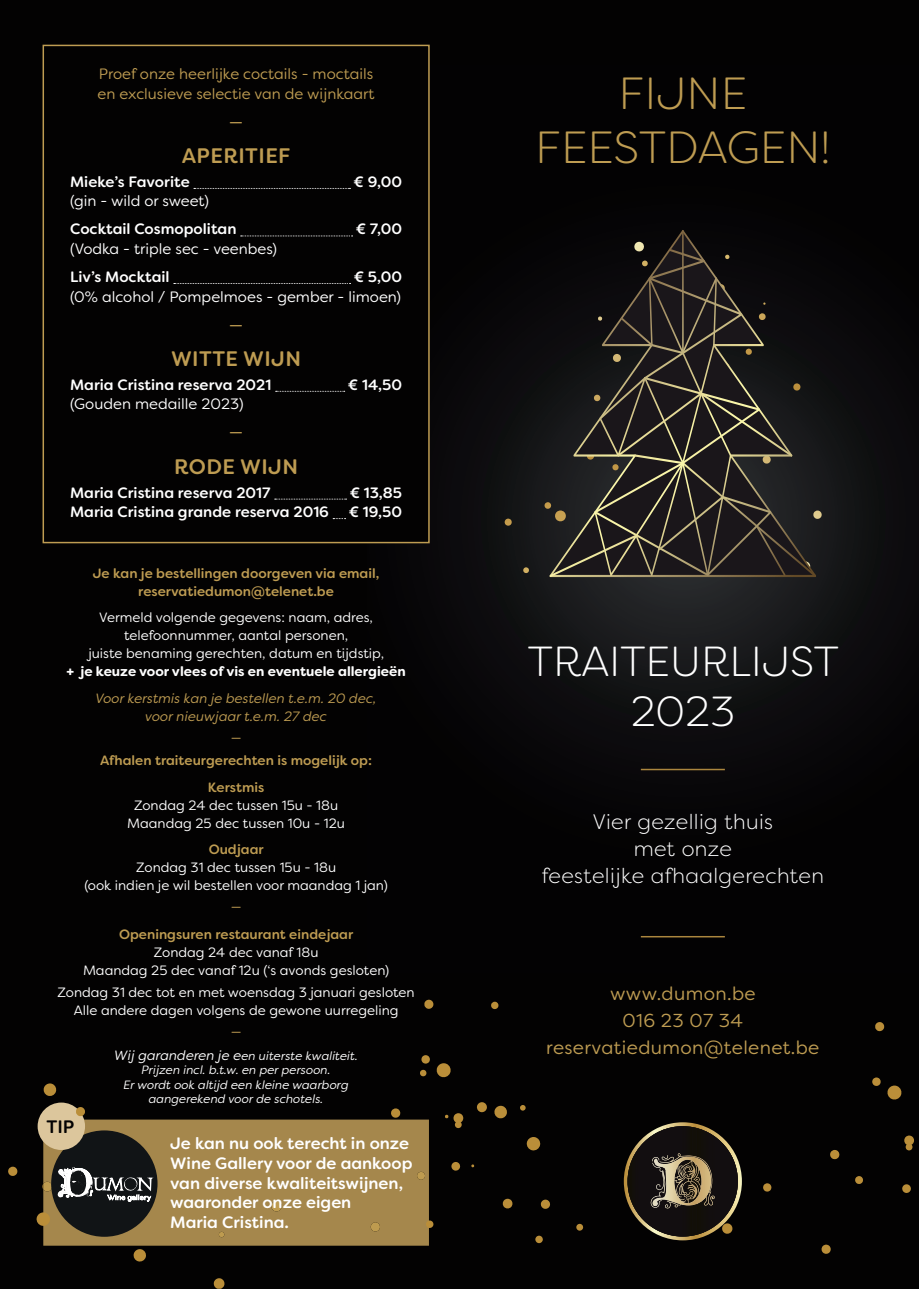
<style>
.page{position:relative;width:919px;height:1289px;background:#fff}
.page>*{position:absolute;margin:0;border:0;box-sizing:border-box;transform-origin:0 0}
.t1{font:300 45px/54px "Filson Soft";color:#be9c52;text-align:center}
.t2{font:300 42px/50.4px "Filson Soft";color:#fff;text-align:center}
.t3{font:300 21px/27px "Filson Soft";letter-spacing:.02em;color:#fff;text-align:center}
.t4{font:500 21px "Filson Soft";letter-spacing:.02em;color:#be9c52}
.t5{font:18.75px/27px "Filson Soft";letter-spacing:.02em;color:#be9c52;text-align:center}
.t6{font:18px "Filson Soft";color:#be9c52}
.t7{font:500 18px "Filson Soft";color:#030202}
.t8{font:500 16.5px/19.8px "Filson Soft";color:#fff}
.t9{font:500 15px "Filson Soft";color:#fff}
.t10{font:15px "Filson Soft";color:#fff}
.t11{font:15px/19.5px "Filson Soft";color:#be9c52}
.t12{font:13.5px/18px "Filson Soft";color:#fff;text-align:center}
.t13{font:500 13.5px/18px "Filson Soft";color:#be9c52;text-align:center}
.t14{font:italic 13.5px/18px "Filson Soft";color:#be9c52;text-align:center}
.t15{font:700 13.5px "Filson Soft";color:#fff}
.t16{font:13.5px "Filson Soft";color:#be9c52}
.t17{font:italic 12px/14.4px "Filson Soft";color:#fff;text-align:center}
.s1{font-size:13.5px}
</style>
<div class="page">
<div style="left:0;top:0;width:918px;height:1288px;background:#030202"></div>
<svg style="left:443px;top:323px;width:475px;height:615px"></svg>
<svg style="left:504px;top:518px;width:8px;height:8px"></svg>
<svg style="left:523px;top:567px;width:6px;height:6px"></svg>
<svg style="left:544px;top:230px;width:278px;height:347px"></svg>
<svg style="left:42px;top:44px;width:388px;height:500px"></svg>
<svg style="left:476px;top:1102px;width:11px;height:10px"></svg>
<svg style="left:451px;top:1162px;width:9px;height:8px"></svg>
<svg style="left:391px;top:1108px;width:10px;height:10px"></svg>
<svg style="left:213px;top:1278px;width:12px;height:10px"></svg>
<svg style="left:133px;top:1249px;width:13px;height:13px"></svg>
<svg style="left:43px;top:1083px;width:14px;height:13px"></svg>
<svg style="left:424px;top:999px;width:10px;height:10px"></svg>
<svg style="left:491px;top:1001px;width:8px;height:8px"></svg>
<svg style="left:520px;top:1105px;width:6px;height:5px"></svg>
<svg style="left:902px;top:1184px;width:9px;height:9px"></svg>
<svg style="left:855px;top:1176px;width:8px;height:8px"></svg>
<svg style="left:830px;top:1150px;width:10px;height:9px"></svg>
<svg style="left:821px;top:1244px;width:10px;height:10px"></svg>
<svg style="left:763px;top:1183px;width:9px;height:9px"></svg>
<svg style="left:576px;top:1223px;width:7px;height:7px"></svg>
<svg style="left:535px;top:1235px;width:8px;height:8px"></svg>
<svg style="left:540px;top:1199px;width:10px;height:10px"></svg>
<svg style="left:502px;top:1198px;width:11px;height:10px"></svg>
<svg style="left:526px;top:1137px;width:14px;height:13px"></svg>
<svg style="left:494px;top:1105px;width:13px;height:14px"></svg>
<svg style="left:445px;top:1113px;width:19px;height:15px"></svg>
<svg style="left:420px;top:1055px;width:31px;height:23px"></svg>
<svg style="left:875px;top:1022px;width:9px;height:9px"></svg>
<svg style="left:872px;top:1077px;width:30px;height:23px"></svg>
<svg style="left:904px;top:1135px;width:10px;height:15px"></svg>
<hr style="left:640px;top:768px;width:84px;height:2px;background:#ab863e">
<hr style="left:640px;top:935px;width:84px;height:2px;background:#ab863e">
<svg style="left:194px;top:188px;width:156px;height:1px"></svg>
<svg style="left:241px;top:235px;width:111px;height:1px"></svg>
<svg style="left:174px;top:283px;width:176px;height:1px"></svg>
<svg style="left:276px;top:391px;width:69px;height:1px"></svg>
<svg style="left:275px;top:498px;width:71px;height:1px"></svg>
<svg style="left:333px;top:518px;width:12px;height:1px"></svg>
<div style="left:43px;top:1119px;width:386px;height:126px;background:#a5874c"></div>
<svg style="left:416px;top:1171px;width:9px;height:8px"></svg>
<svg style="left:370px;top:1222px;width:10px;height:9px"></svg>
<svg style="left:271px;top:1200px;width:11px;height:11px"></svg>
<svg style="left:218px;top:1231px;width:6px;height:6px"></svg>
<div style="left:51px;top:1130px;width:106px;height:106px;background:#111416;border-radius:50%"></div>
<div style="left:38px;top:1102px;width:47px;height:47px;background:#dcc69c;border-radius:50%"></div>
<svg style="left:36px;top:1167px;width:116px;height:59px"></svg>
<svg style="left:76px;top:1107px;width:9px;height:9px"></svg>
<svg style="left:8px;top:1166px;width:10px;height:10px"></svg>
<svg style="left:425px;top:1220px;width:8px;height:8px"></svg>
<svg style="left:623px;top:1122px;width:118px;height:118px"></svg>
<p class="t11" style="left:97px;top:64px;width:278px">Proef onze heerlijke coctails - moctails en exclusieve selectie van de wijnkaart</p>
<h3 class="t6" style="left:229px;top:111px;width:16px">—</h3>
<h3 class="t4" style="left:182px;top:142px;width:110px">APERITIEF</h3>
<p class="t9" style="left:70px;top:172px;width:121px">Mieke’s Favorite</p>
<p class="t9" style="left:353px;top:172px;width:50px">€ 9,00</p>
<p class="t10" style="left:70px;top:192px;width:140px">(gin - wild or sweet)</p>
<p class="t9" style="left:70px;top:219px;width:168px">Cocktail Cosmopolitan</p>
<p class="t9" style="left:356px;top:219px;width:48px">€ 7,00</p>
<p class="t10" style="left:70px;top:239px;width:208px">(Vodka - triple sec - veenbes)</p>
<p class="t9" style="left:70px;top:267px;width:101px">Liv’s Mocktail</p>
<p class="t9" style="left:354px;top:267px;width:50px">€ 5,00</p>
<p class="t10" style="left:70px;top:287px;width:332px">(0% alcohol / Pompelmoes - gember - limoen)</p>
<h3 class="t6" style="left:229px;top:314px;width:16px">—</h3>
<h3 class="t4" style="left:171px;top:345px;width:132px">WITTE WIJN</h3>
<p class="t9" style="left:70px;top:375px;width:203px">Maria Cristina reserva 2021</p>
<p class="t9" style="left:348px;top:375px;width:56px">€ 14,50</p>
<p class="t10" style="left:70px;top:394px;width:175px">(Gouden medaille 2023)</p>
<h3 class="t6" style="left:229px;top:421px;width:16px">—</h3>
<h3 class="t4" style="left:174px;top:453px;width:126px">RODE WIJN</h3>
<p class="t9" style="left:70px;top:482px;width:202px">Maria Cristina reserva 2017</p>
<p class="t9" style="left:349px;top:482px;width:54px">€ 13,85</p>
<p class="t9" style="left:70px;top:502px;width:260px">Maria Cristina grande reserva 2016</p>
<p class="t9" style="left:349px;top:502px;width:55px">€ 19,50</p>
<p class="t13" style="left:93px;top:564px;width:288px">Je kan je bestellingen doorgeven via email, reservatiedumon@telenet.be</p>
<p class="t12" style="left:88px;top:608px;width:298px">Vermeld volgende gegevens: naam, adres, telefoonnummer, aantal personen,<br>juiste benaming gerechten, datum en tijdstip,</p>
<p class="t15" style="left:66px;top:662px;width:341px">+ je keuze voor vlees of vis en eventuele allergieën</p>
<p class="t14" style="left:96px;top:688px;width:282px">Voor kerstmis kan je bestellen t.e.m. 20 dec, voor nieuwjaar t.e.m. 27 dec</p>
<p class="t16" style="left:231px;top:729px;width:12px">—</p>
<p class="t13" style="left:100px;top:747px;width:273px;line-height:26.5px">Afhalen traiteurgerechten is mogelijk op:<br>Kerstmis</p>
<p class="t12" style="left:127px;top:795px;width:219px">Zondag 24 dec tussen 15u - 18u<br>Maandag 25 dec tussen 10u - 12u</p>
<p class="t13" style="left:209px;top:840px;width:57px">Oudjaar</p>
<p class="t12" style="left:84px;top:858px;width:305px">Zondag 31 dec tussen 15u - 18u<br>(ook indien je wil bestellen voor maandag 1 jan)</p>
<p class="t16" style="left:231px;top:899px;width:12px">—</p>
<p class="t13" style="left:119px;top:925px;width:236px">Openingsuren restaurant eindejaar</p>
<p class="t12" style="left:83px;top:943px;width:307px">Zondag 24 dec vanaf 18u<br>Maandag 25 dec vanaf 12u (‘s avonds gesloten)</p>
<p class="t12" style="left:57px;top:983px;width:359px">Zondag 31 dec tot en met woensdag 3 januari gesloten<br>Alle andere dagen volgens de gewone uurregeling</p>
<p class="t16" style="left:231px;top:1024px;width:12px">—</p>
<p class="t17" style="left:114px;top:1048px;width:245px"><span class="s1">Wij garanderen je e</span>en uiterste kwaliteit.<br>Prijzen incl. b.t.w. en per persoon.<br>Er wordt ook altijd een kleine waarborg aangerekend voor de schotels.</p>
<h3 class="t7" style="left:46px;top:1114px;width:29px">TIP</h3>
<p class="t8" style="left:170px;top:1133px;width:244px">Je kan nu ook terecht in onze<br>Wine Gallery voor de aankoop van diverse kwaliteitswijnen, waaronder onze eigen<br>Maria Cristina.</p>
<h1 class="t1" style="left:535px;top:66px;width:297px">FIJNE<br>FEESTDAGEN!</h1>
<h2 class="t2" style="left:528px;top:635px;width:312px">TRAITEURLIJST<br>2023</h2>
<h3 class="t3" style="left:541px;top:807px;width:284px">Vier gezellig thuis<br>met onze<br>feestelijke afhaalgerechten</h3>
<h3 class="t5" style="left:546px;top:979px;width:274px">www.dumon.be<br>016 23 07 34 reservatiedumon@telenet.be</h3>
</div>
